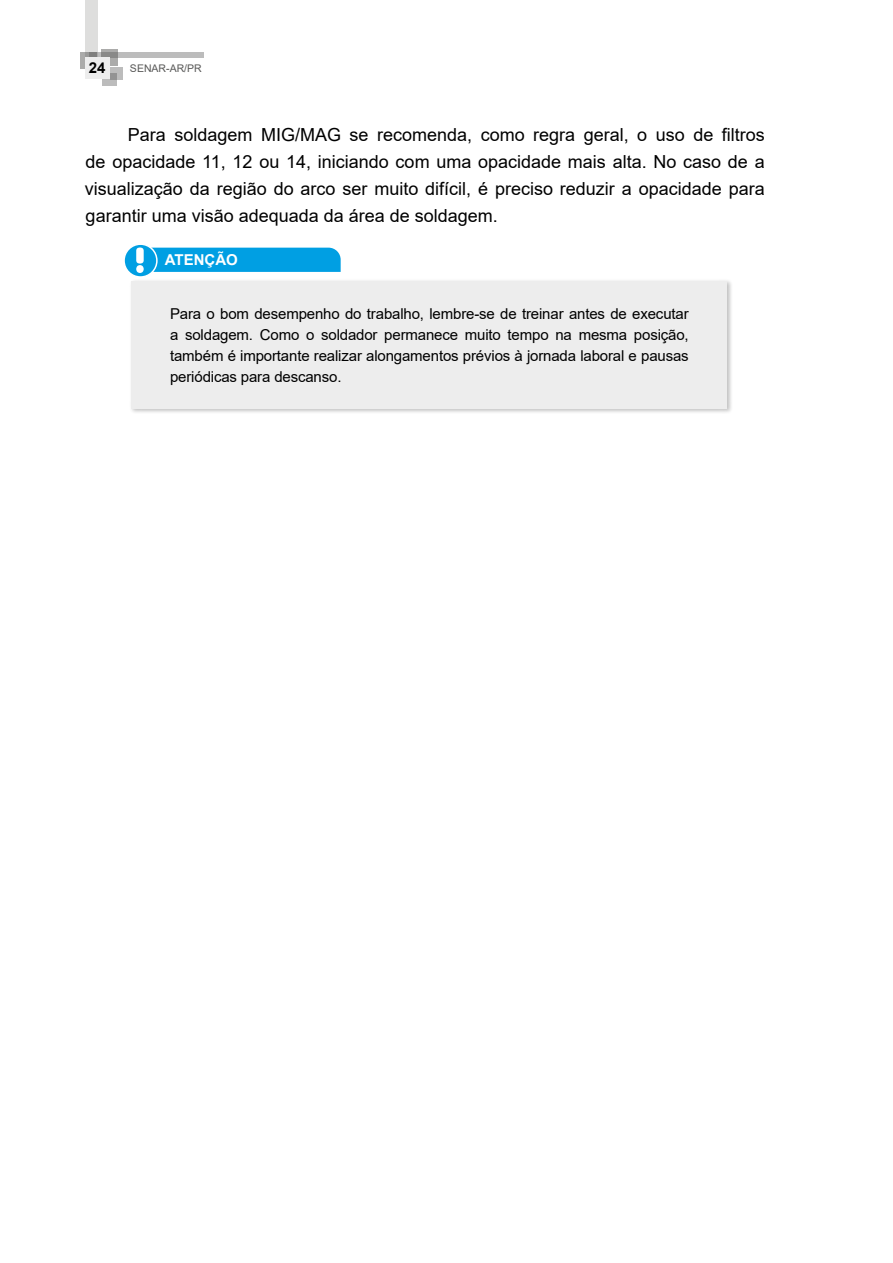
<style>
.page{position:relative;width:893px;height:1263px;background:#fff}
.page>*{position:absolute;margin:0;border:0;box-sizing:border-box;transform-origin:0 0}
.t1{font:18px/27px "Arial";color:#000;text-align:justify}
.t2{font:15px/21px "Arial";letter-spacing:-.01em;color:#000;text-align:justify}
.t3{font:700 15px "Arial";color:#fff}
.t4{font:700 15px "Arial";color:#000}
.t5{font:10.5px "Arial";color:#575756}
</style>
<div class="page">
<svg style="left:102px;top:73px;width:15px;height:12px"></svg>
<svg style="left:111px;top:67px;width:12px;height:12px"></svg>
<div style="left:80px;top:52px;width:17px;height:16px;background:#ababaa"></div>
<svg style="left:101px;top:50px;width:17px;height:16px"></svg>
<svg style="left:97px;top:52px;width:107px;height:6px"></svg>
<svg style="left:85px;top:0;width:12px;height:58px"></svg>
<div style="left:85px;top:58px;width:24px;height:21px;background:#ededed"></div>
<div style="left:129px;top:279px;width:603px;height:135px;background:#000;opacity:.25"></div>
<div style="left:132px;top:281px;width:595px;height:128px;background:#ededed"></div>
<svg style="left:124px;top:244px;width:33px;height:33px"></svg>
<div style="left:123px;top:243px;width:35px;height:35px;border:2px solid #fff;border-radius:50%"></div>
<svg style="left:132px;top:248px;width:209px;height:25px;background:#15a7e5"></svg>
<p class="t4" style="left:89px;top:57px;width:18px">24</p>
<p class="t5" style="left:130px;top:61px;width:73px">SENAR-AR/PR</p>
<p class="t1" style="left:85px;top:121px;width:681px;text-indent:43px">Para soldagem MIG/MAG se recomenda, como regra geral, o uso de filtros de opacidade 11, 12 ou 14, iniciando com uma opacidade mais alta. No caso de a visualização da região do arco ser muito difícil, é preciso reduzir a opacidade para garantir uma visão adequada da área de soldagem.</p>
<p class="t3" style="left:165px;top:250px;width:75px">ATENÇÃO</p>
<p class="t2" style="left:170px;top:303px;width:520px">Para o bom desempenho do trabalho, lembre-se de treinar antes de executar a soldagem. Como o soldador permanece muito tempo na mesma posição, também é importante realizar alongamentos prévios à jornada laboral e pausas periódicas para descanso.</p>
</div>
